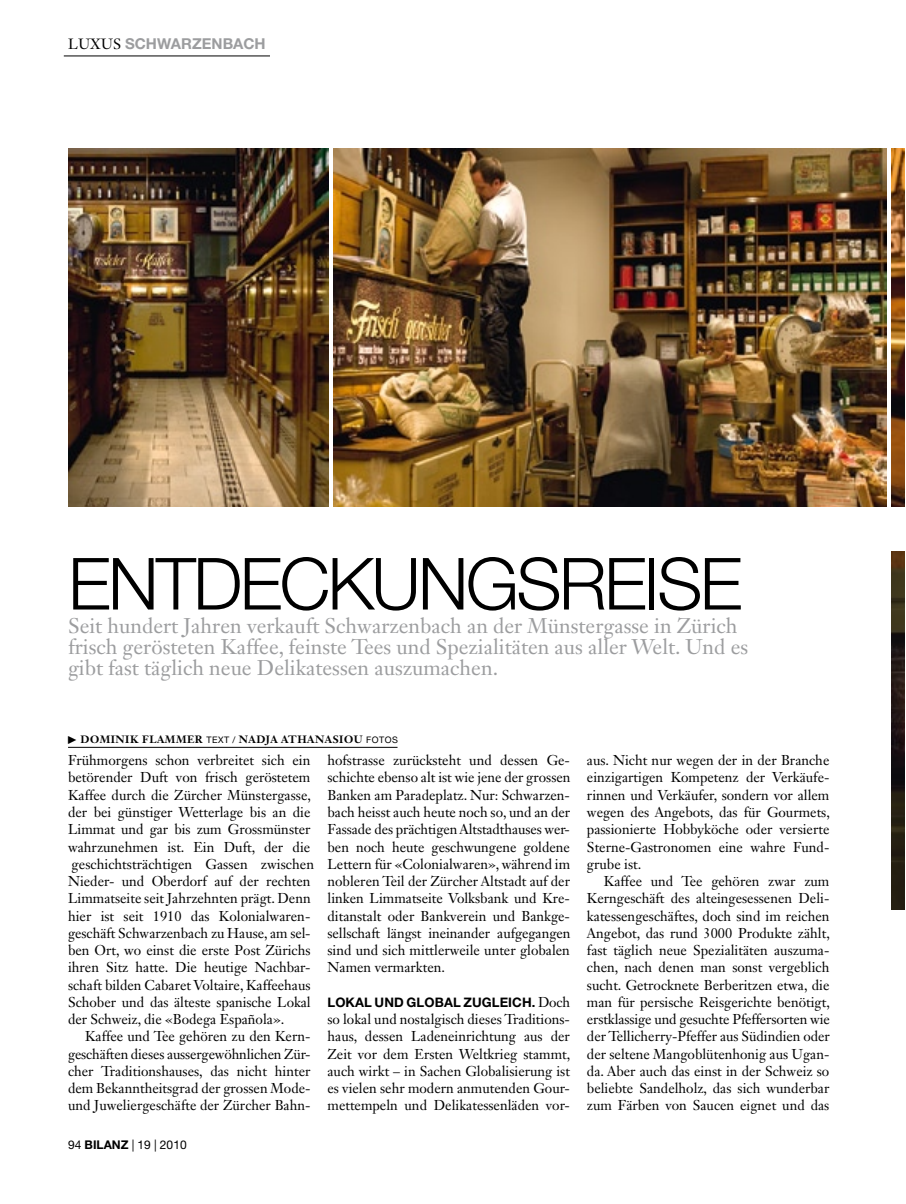
<style>
.page{position:relative;width:906px;height:1204px;background:#fff}
.page>*{position:absolute;margin:0;border:0;box-sizing:border-box;transform-origin:0 0}
.t1{font:300 72px "Helvetica Neue LT Std";letter-spacing:-.04em;color:#000}
.t2{font:21px/21px "Janson Text LT Std";color:#9c9d9f}
.t3{font:700 15px "Helvetica Neue LT Std";color:#9c9d9f}
.t4{font:14.1px/17.2px "Janson Text LT Std";color:#000;text-align:justify}
.t5{font:700 13.2px "Helvetica Neue LT Std";letter-spacing:.01em;color:#000}
.t6{font:12px "Helvetica Neue LT Std";color:#000}
.t7{font:700 10.5px "Janson Text LT Std";letter-spacing:.05em;color:#000}
.s1{font-family:"Janson Text LT Std";font-weight:400;font-size:14.7px;color:#000}
.s2{font-family:"Helvetica Neue LT Std";font-weight:400;font-size:9px}
.s3{font-weight:700}
.s4{font-family:"Janson Text LT Std";font-weight:400;font-size:14.1px}
</style>
<div class="page">
<hr style="left:68px;top:747px;width:329px;height:1px;background:#000">
<img style="left:891px;top:148px;width:13px;height:358px">
<img style="left:334px;top:148px;width:552px;height:358px">
<img style="left:68px;top:148px;width:260px;height:358px">
<img style="left:891px;top:551px;width:13px;height:358px">
<hr style="left:64px;top:56px;width:206px;height:1px;background:#000">
<p class="t3" style="left:68px;top:35px;width:199px"><span class="s1">LUXUS</span> SCHWARZENBACH</p>
<h1 class="t1" style="left:68px;top:540px;width:676px">ENTDECKUNGSREISE</h1>
<h2 class="t2" style="left:68px;top:614px;width:681px">Seit hundert Jahren verkauft Schwarzenbach an der Münstergasse in Zürich frisch gerösteten Kaffee, feinste Tees und Spezialitäten aus aller Welt. Und es gibt fast täglich neue Delikatessen auszumachen.</h2>
<p class="t7" style="left:81px;top:732px;width:319px">DOMINIK FLAMMER <span class="s2">TEXT /</span> NADJA ATHANASIOU <span class="s2">FOTOS</span></p>
<p class="t4" style="left:68px;top:751px;width:247px;text-align:left">Frühmorgens schon verbreitet sich ein betörender Duft von frisch geröstetem Kaffee durch die Zürcher Münstergasse, der bei günstiger Wetterlage bis an die Limmat und gar bis zum Grossmünster wahrzunehmen ist. Ein Duft, der die geschichtsträchtigen Gassen zwischen Nieder- und Oberdorf auf der rechten Limmatseite seit Jahrzehnten prägt. Denn hier ist seit 1910 das Kolonialwaren&shy;geschäft Schwarzenbach zu Hause, am sel&shy;ben Ort, wo einst die erste Post Zürichs ihren Sitz hatte. Die heutige Nachbar&shy;schaft bilden Cabaret Voltaire, Kaffeehaus Schober und das älteste spanische Lokal der Schweiz, die «Bodega Española».</p>
<p class="t4" style="left:68px;top:1027px;width:244px;text-indent:17px">Kaffee und Tee gehören zu den Kern&shy;geschäften dieses aussergewöhnlichen Zür&shy;cher Traditionshauses, das nicht hinter dem Bekanntheitsgrad der grossen Mode&shy;und Juweliergeschäfte der Zürcher Bahn-</p>
<p class="t6" style="left:68px;top:1137px;width:120px">94 <span class="s3">BILANZ</span> | 19 | 2010</p>
<p class="t4" style="left:327px;top:751px;width:244px">hofstrasse zurücksteht und dessen Ge&shy;schichte ebenso alt ist wie jene der grossen Banken am Paradeplatz. Nur: Schwarzen&shy;bach heisst auch heute noch so, und an der Fassade des prächtigen Altstadthauses wer&shy;ben noch heute geschwungene goldene Lettern für «Colonialwaren», während im nobleren Teil der Zürcher Altstadt auf der linken Limmatseite Volksbank und Kre&shy;ditanstalt oder Bankverein und Bankge&shy;sellschaft längst ineinander aufgegangen sind und sich mittlerweile unter globalen Namen vermarkten.</p>
<p class="t5" style="left:327px;top:993px;width:244px">LOKAL UND GLOBAL ZUGLEICH. <span class="s4">Doch</span></p>
<p class="t4" style="left:327px;top:1010px;width:244px">so lokal und nostalgisch dieses Traditions&shy;haus, dessen Ladeneinrichtung aus der Zeit vor dem Ersten Weltkrieg stammt, auch wirkt – in Sachen Globalisierung ist es vielen sehr modern anmutenden Gour&shy;mettempeln und Delikatessenläden vor-</p>
<p class="t4" style="left:587px;top:751px;width:244px">aus. Nicht nur wegen der in der Branche einzigartigen Kompetenz der Verkäufe&shy;rinnen und Verkäufer, sondern vor allem wegen des Angebots, das für Gourmets, passionierte Hobbyköche oder versierte Sterne-Gastronomen eine wahre Fund&shy;grube ist.</p>
<p class="t4" style="left:587px;top:872px;width:244px;text-indent:17px">Kaffee und Tee gehören zwar zum Kerngeschäft des alteingesessenen Deli&shy;katessengeschäftes, doch sind im reichen Angebot, das rund 3000 Produkte zählt, fast täglich neue Spezialitäten auszuma&shy;chen, nach denen man sonst vergeblich sucht. Getrocknete Berberitzen etwa, die man für persische Reisgerichte benötigt, erstklassige und gesuchte Pfeffersorten wie der Tellicherry-Pfeffer aus Südindien oder der seltene Mangoblütenhonig aus Ugan&shy;da. Aber auch das einst in der Schweiz so beliebte Sandelholz, das sich wunderbar zum Färben von Saucen eignet und das</p>
</div>
